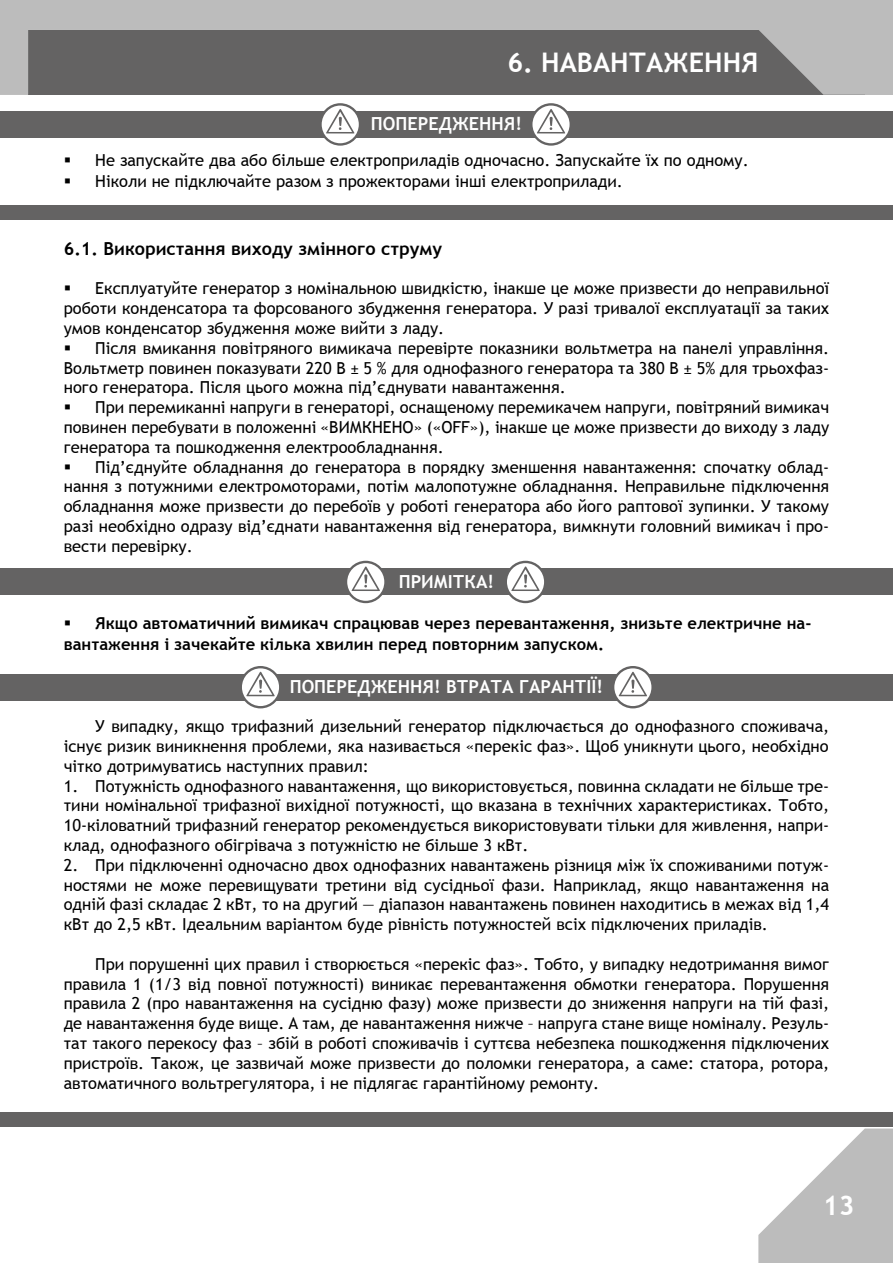
<style>
.page{position:relative;width:893px;height:1263px;background:#fff}
.page>*{position:absolute;margin:0;border:0;box-sizing:border-box;transform-origin:0 0}
.t1{font:700 27px "Trebuchet MS";color:#fff}
.t2{font:700 18px "Trebuchet MS";color:#fff}
.t3{font:700 18px "Trebuchet MS";color:#000}
.t4{font:16.5px/19.8px "Trebuchet MS";color:#000;text-align:justify}
.t5{font:700 16.5px/21px "Trebuchet MS";color:#000}
</style>
<div class="page">
<svg style="left:0;top:0;width:893px;height:95px;fill:#646363"></svg>
<div style="left:0;top:205px;width:893px;height:15px;background:#646363"></div>
<div style="left:0;top:569px;width:893px;height:26px;background:#646363"></div>
<svg style="left:345px;top:561px;width:42px;height:42px"></svg>
<div style="left:347px;top:563px;width:37px;height:38px;background:#fff;border-radius:50%"></div>
<svg style="left:351px;top:566px;width:30px;height:25px"></svg>
<svg style="left:505px;top:561px;width:41px;height:42px"></svg>
<div style="left:507px;top:563px;width:37px;height:38px;background:#fff;border-radius:50%"></div>
<svg style="left:511px;top:566px;width:29px;height:25px"></svg>
<div style="left:0;top:674px;width:893px;height:26px;background:#646363"></div>
<svg style="left:240px;top:666px;width:41px;height:42px"></svg>
<div style="left:242px;top:668px;width:37px;height:38px;background:#fff;border-radius:50%"></div>
<svg style="left:246px;top:671px;width:29px;height:26px"></svg>
<svg style="left:612px;top:666px;width:42px;height:42px"></svg>
<div style="left:614px;top:668px;width:37px;height:38px;background:#fff;border-radius:50%"></div>
<svg style="left:618px;top:671px;width:30px;height:26px"></svg>
<div style="left:0;top:1112px;width:893px;height:14px;background:#646363"></div>
<div style="left:0;top:111px;width:893px;height:27px;background:#646363"></div>
<svg style="left:319px;top:103px;width:42px;height:43px"></svg>
<div style="left:322px;top:106px;width:37px;height:37px;background:#fff;border-radius:50%"></div>
<svg style="left:325px;top:108px;width:30px;height:26px"></svg>
<svg style="left:530px;top:103px;width:42px;height:43px"></svg>
<div style="left:532px;top:106px;width:38px;height:37px;background:#fff;border-radius:50%"></div>
<svg style="left:536px;top:108px;width:30px;height:26px"></svg>
<svg style="left:758px;top:1128px;width:135px;height:135px"></svg>
<h1 class="t1" style="left:507px;top:46px;width:253px">6. НАВАНТАЖЕННЯ</h1>
<p class="t2" style="left:371px;top:113px;width:152px">ПОПЕРЕДЖЕННЯ!</p>
<p class="t4" style="left:64px;top:150px;width:686px">▪ Не запускайте два або більше електроприладів одночасно. Запускайте їх по одному.</p>
<p class="t4" style="left:64px;top:171px;width:561px">▪ Ніколи не підключайте разом з прожекторами інші електроприлади.</p>
<p class="t3" style="left:64px;top:237px;width:380px">6.1. Використання виходу змінного струму</p>
<p class="t4" style="left:64px;top:279px;width:767px">▪ Експлуатуйте генератор з номінальною швидкістю, інакше це може призвести до неправильної роботи конденсатора та форсованого збудження генератора. У разі тривалої експлуатації за таких умов конденсатор збудження може вийти з ладу.</p>
<p class="t4" style="left:64px;top:338px;width:767px">▪ Після вмикання повітряного вимикача перевірте показники вольтметра на панелі управління.<br>Вольтметр повинен показувати 220 В ± 5 % для однофазного генератора та 380 В ± 5% для трьохфаз&shy;ного генератора. Після цього можна під’єднувати навантаження.</p>
<p class="t4" style="left:64px;top:398px;width:767px">▪ При перемиканні напруги в генераторі, оснащеному перемикачем напруги, повітряний вимикач повинен перебувати в положенні «ВИМКНЕНО» («OFF»), інакше це може призвести до виходу з ладу генератора та пошкодження електрообладнання.</p>
<p class="t4" style="left:64px;top:457px;width:767px">▪ Під’єднуйте обладнання до генератора в порядку зменшення навантаження: спочатку облад&shy;нання з потужними електромоторами, потім малопотужне обладнання. Неправильне підключення обладнання може призвести до перебоїв у роботі генератора або його раптової зупинки. У такому разі необхідно одразу від’єднати навантаження від генератора, вимкнути головний вимикач і про&shy;вести перевірку.</p>
<p class="t2" style="left:399px;top:570px;width:97px">ПРИМІТКА!</p>
<p class="t5" style="left:64px;top:612px;width:749px">▪ Якщо автоматичний вимикач спрацював через перевантаження, знизьте електричне на&shy;вантаження і зачекайте кілька хвилин перед повторним запуском.</p>
<p class="t2" style="left:290px;top:675px;width:315px">ПОПЕРЕДЖЕННЯ! ВТРАТА ГАРАНТІЇ!</p>
<p class="t4" style="left:64px;top:716px;width:767px;text-indent:31px">У випадку, якщо трифазний дизельний генератор підключається до однофазного споживача, існує ризик виникнення проблеми, яка називається «перекіс фаз». Щоб уникнути цього, необхідно чітко дотримуватись наступних правил:</p>
<p class="t4" style="left:64px;top:776px;width:767px">1. Потужність однофазного навантаження, що використовується, повинна складати не більше тре&shy;тини номінальної трифазної вихідної потужності, що вказана в технічних характеристиках. Тобто, 10-кіловатний трифазний генератор рекомендується використовувати тільки для живлення, напри&shy;клад, однофазного обігрівача з потужністю не більше 3 кВт.</p>
<p class="t4" style="left:64px;top:855px;width:767px">2. При підключенні одночасно двох однофазних навантажень різниця між їх споживаними потуж&shy;ностями не може перевищувати третини від сусідньої фази. Наприклад, якщо навантаження на одній фазі складає 2 кВт, то на другий — діапазон навантажень повинен находитись в межах від 1,4 кВт до 2,5 кВт. Ідеальним варіантом буде рівність потужностей всіх підключених приладів.</p>
<p class="t4" style="left:64px;top:954px;width:767px;text-indent:31px">При порушенні цих правил і створюється «перекіс фаз». Тобто, у випадку недотримання вимог правила 1 (1/3 від повної потужності) виникає перевантаження обмотки генератора. Порушення правила 2 (про навантаження на сусідню фазу) може призвести до зниження напруги на тій фазі, де навантаження буде вище. А там, де навантаження нижче – напруга стане вище номіналу. Резуль&shy;тат такого перекосу фаз – збій в роботі споживачів і суттєва небезпека пошкодження підключених пристроїв. Також, це зазвичай може призвести до поломки генератора, а саме: статора, ротора, автоматичного вольтрегулятора, і не підлягає гарантійному ремонту.</p>
<h1 class="t1" style="left:823px;top:1188px;width:33px">13</h1>
</div>
